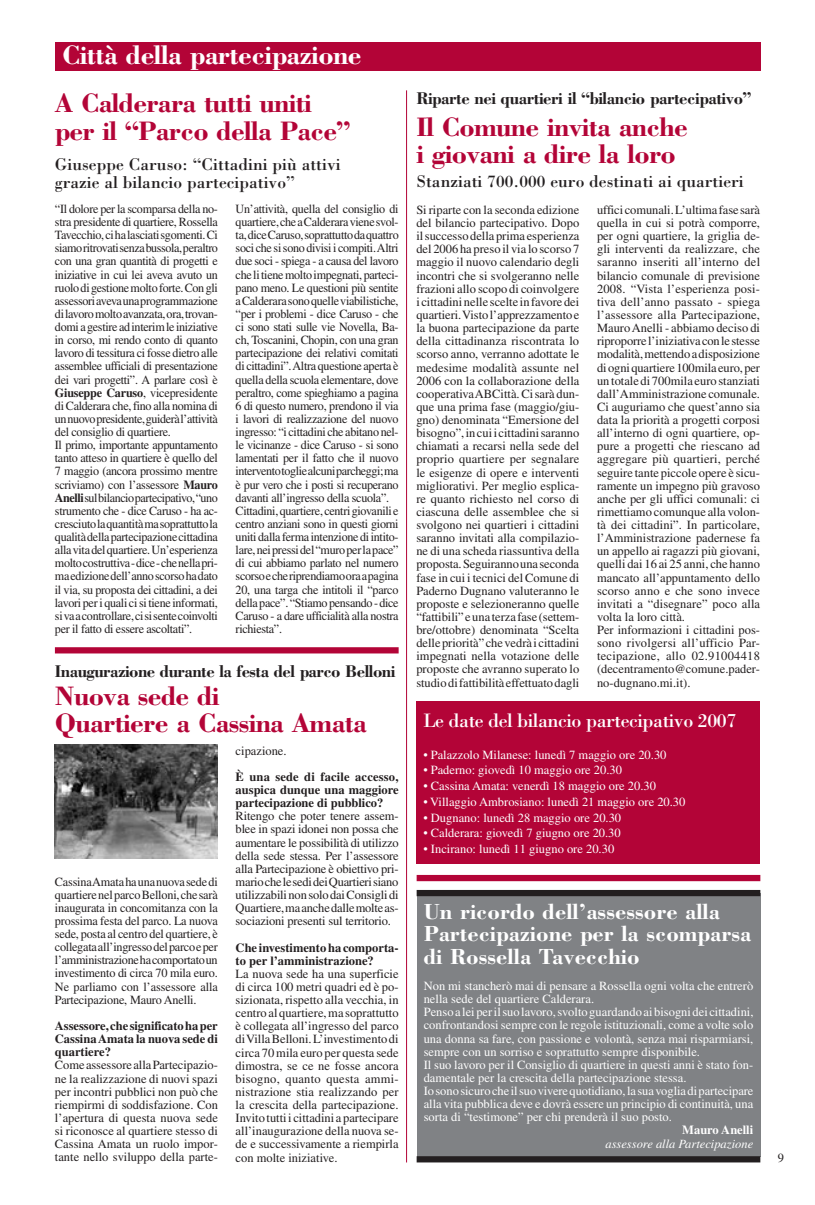
<style>
.page{position:relative;width:815px;height:1205px;background:#fff}
.page>*{position:absolute;margin:0;border:0;box-sizing:border-box;transform-origin:0 0}
.t1{font:700 27.5px/27.5px "Bodoni";letter-spacing:-.025em;color:#b30437}
.t2{font:700 27.5px "Bodoni";letter-spacing:-.02em;color:#fff}
.t3{font:700 22.5px/22.5px "Bodoni";color:#fff}
.t4{font:20px "Bodoni";letter-spacing:-.025em;color:#fff}
.t5{font:17.5px/17.5px "Bodoni";color:#231f20}
.t6{font:700 17.5px "Bodoni";letter-spacing:-.025em;color:#231f20;scale:.96 1}
.t7{font:12.5px/13.1px "Times";letter-spacing:-.025em;color:#231f20;text-align:justify}
.t8{font:12.5px/13.1px "Times";color:#231f20}
.t9{font:12.5px/13.1px "Times";color:#fff}
.t10{font:700 12.5px/13.1px "Times";color:#231f20;text-align:justify}
.t11{font:italic 12.5px "Times";color:#fff}
.t12{font:700 12.5px "Times";color:#fff}
.s1{font-weight:700}
</style>
<div class="page">
<div style="left:55px;top:43px;width:705px;height:28px;background:#b30437"></div>
<div style="left:417px;top:894px;width:343px;height:263px;background:#808285"></div>
<div style="left:417px;top:890px;width:343px;height:6px;background:#231f20"></div>
<div style="left:417px;top:1156px;width:343px;height:6px;background:#231f20"></div>
<div style="left:416px;top:701px;width:344px;height:162px;background:#b30437"></div>
<div style="left:417px;top:875px;width:343px;height:6px;background:#b30437"></div>
<img style="left:55px;top:744px;width:163px;height:114px">
<hr style="left:406px;top:90px;width:1px;height:1072px;background:#b30437">
<div style="left:55px;top:647px;width:344px;height:6px;background:#b30437"></div>
<h1 class="t2" style="left:62px;top:38px;width:301px">Città della partecipazione</h1>
<h1 class="t1" style="left:55px;top:89px;width:297px">A Calderara tutti uniti per il “Parco della Pace”</h1>
<h3 class="t5" style="left:55px;top:155px;width:287px">Giuseppe Caruso: “Cittadini più attivi grazie al bilancio partecipativo”</h3>
<p class="t7" style="left:55px;top:202px;width:165px;text-align:left">“Il dolore per la scomparsa della no&shy;stra presidente di quartiere, Rossella Tavecchio, ci ha lasciati sgomenti. Ci siamo ritrovati senza bussola, peraltro con una gran quantità di progetti e iniziative in cui lei aveva avuto un ruolo di gestione molto forte. Con gli assessori aveva una programmazione di lavoro molto avanzata, ora, trovan&shy;domi a gestire ad interim le iniziative in corso, mi rendo conto di quanto lavoro di tessitura ci fosse dietro alle assemblee ufficiali di presentazione dei vari progetti”. A parlare così è <span class="s1">Giuseppe Caruso</span>, vicepresidente di Calderara che, fino alla nomina di un nuovo presidente, guiderà l’attività del consiglio di quartiere.<br>Il primo, importante appuntamento tanto atteso in quartiere è quello del 7 maggio (ancora prossimo mentre scriviamo) con l’assessore <span class="s1">Mauro Anelli</span> sul bilancio partecipativo, “uno strumento che - dice Caruso - ha ac&shy;cresciuto la quantità ma soprattutto la qualità della partecipazione cittadina alla vita del quartiere. Un’esperienza molto costruttiva - dice - che nella pri&shy;ma edizione dell’anno scorso ha dato il via, su proposta dei cittadini, a dei lavori per i quali ci si tiene informati, si va a controllare, ci si sente coinvolti per il fatto di essere ascoltati”.</p>
<p class="t7" style="left:236px;top:202px;width:165px;text-align:left">Un’attività, quella del consiglio di quartiere, che a Calderara viene svol&shy;ta, dice Caruso, soprattutto da quattro soci che si sono divisi i compiti. Altri due soci - spiega - a causa del lavoro che li tiene molto impegnati, parteci&shy;pano meno. Le questioni più sentite a Calderara sono quelle viabilistiche, “per i problemi - dice Caruso - che ci sono stati sulle vie Novella, Ba&shy;ch, Toscanini, Chopin, con una gran partecipazione dei relativi comitati di cittadini”. Altra questione aperta è quella della scuola elementare, dove peraltro, come spieghiamo a pagina 6 di questo numero, prendono il via i lavori di realizzazione del nuovo ingresso: “i cittadini che abitano nel&shy;le vicinanze - dice Caruso - si sono lamentati per il fatto che il nuovo intervento toglie alcuni parcheggi; ma è pur vero che i posti si recuperano davanti all’ingresso della scuola”.<br>Cittadini, quartiere, centri giovanili e centro anziani sono in questi giorni uniti dalla ferma intenzione di intito&shy;lare, nei pressi del “muro per la pace” di cui abbiamo parlato nel numero scorso e che riprendiamo ora a pagina 20, una targa che intitoli il “parco della pace”. “Stiamo pensando - dice Caruso - a dare ufficialità alla nostra richiesta”.</p>
<h3 class="t6" style="left:55px;top:660px;width:356px">Inaugurazione durante la festa del parco Belloni</h3>
<h1 class="t1" style="left:55px;top:681px;width:314px">Nuova sede di<br>Quartiere a Cassina Amata</h1>
<p class="t7" style="left:55px;top:875px;width:165px">Cassina Amata ha una nuova sede di quartiere nel parco Belloni, che sarà inaugurata in concomitanza con la prossima festa del parco. La nuova sede, posta al centro del quartiere, è collegata all’ingresso del parco e per l’amministrazione ha comportato un investimento di circa 70 mila euro.<br>Ne parliamo con l’assessore alla Partecipazione, Mauro Anelli.</p>
<p class="t10" style="left:55px;top:1019px;width:164px">Assessore, che significato ha per Cassina Amata la nuova sede di quartiere?</p>
<p class="t7" style="left:55px;top:1058px;width:165px">Come assessore alla Partecipazio&shy;ne la realizzazione di nuovi spazi per incontri pubblici non può che riempirmi di soddisfazione. Con l’apertura di questa nuova sede si riconosce al quartiere stesso di Cassina Amata un ruolo impor&shy;tante nello sviluppo della parte-</p>
<p class="t8" style="left:236px;top:744px;width:53px">cipazione.</p>
<p class="t10" style="left:236px;top:770px;width:164px">È una sede di facile accesso, auspica dunque una maggiore partecipazione di pubblico?</p>
<p class="t7" style="left:236px;top:809px;width:165px">Ritengo che poter tenere assem&shy;blee in spazi idonei non possa che aumentare le possibilità di utilizzo della sede stessa. Per l’assessore alla Partecipazione è obiettivo pri&shy;mario che le sedi dei Quartieri siano utilizzabili non solo dai Consigli di Quartiere, ma anche dalle molte as&shy;sociazioni presenti sul territorio.</p>
<p class="t10" style="left:236px;top:940px;width:164px">Che investimento ha comporta&shy;to per l’amministrazione?</p>
<p class="t7" style="left:236px;top:967px;width:165px">La nuova sede ha una superficie di circa 100 metri quadri ed è po&shy;sizionata, rispetto alla vecchia, in centro al quartiere, ma soprattutto è collegata all’ingresso del parco di Villa Belloni. L’investimento di circa 70 mila euro per questa sede dimostra, se ce ne fosse ancora bisogno, quanto questa ammi&shy;nistrazione stia realizzando per la crescita della partecipazione.<br>Invito tutti i cittadini a partecipare all’inaugurazione della nuova se&shy;de e successivamente a riempirla con molte iniziative.</p>
<h3 class="t6" style="left:416px;top:88px;width:350px">Riparte nei quartieri il “bilancio partecipativo”</h3>
<h1 class="t1" style="left:416px;top:112px;width:273px">Il Comune invita anche i giovani a dire la loro</h1>
<h3 class="t5" style="left:416px;top:172px;width:329px">Stanziati 700.000 euro destinati ai quartieri</h3>
<p class="t7" style="left:416px;top:203px;width:165px">Si riparte con la seconda edizione del bilancio partecipativo. Dopo il successo della prima esperienza del 2006 ha preso il via lo scorso 7 maggio il nuovo calendario degli incontri che si svolgeranno nelle frazioni allo scopo di coinvolgere i cittadini nelle scelte in favore dei quartieri. Visto l’apprezzamento e la buona partecipazione da parte della cittadinanza riscontrata lo scorso anno, verranno adottate le medesime modalità assunte nel 2006 con la collaborazione della cooperativa ABCittà. Ci sarà dun&shy;que una prima fase (maggio/giu&shy;gno) denominata “Emersione del bisogno”, in cui i cittadini saranno chiamati a recarsi nella sede del proprio quartiere per segnalare le esigenze di opere e interventi migliorativi. Per meglio esplica&shy;re quanto richiesto nel corso di ciascuna delle assemblee che si svolgono nei quartieri i cittadini saranno invitati alla compilazio&shy;ne di una scheda riassuntiva della proposta. Seguiranno una seconda fase in cui i tecnici del Comune di Paderno Dugnano valuteranno le proposte e selezioneranno quelle “fattibili” e una terza fase (settem&shy;bre/ottobre) denominata “Scelta delle priorità” che vedrà i cittadini impegnati nella votazione delle proposte che avranno superato lo studio di fattibilità effettuato dagli</p>
<p class="t8" style="left:597px;top:203px;width:165px">uffici comunali. L’ultima fase sarà quella in cui si potrà comporre, per ogni quartiere, la griglia de&shy;gli interventi da realizzare, che saranno inseriti all’interno del bilancio comunale di previsione<br>2008. “Vista l’esperienza posi&shy;tiva dell’anno passato - spiega l’assessore alla Partecipazione,<br>Mauro Anelli - abbiamo deciso di riproporre l’iniziativa con le stesse modalità, mettendo a disposizione di ogni quartiere 100mila euro, per un totale di 700mila euro stanziati dall’Amministrazione comunale.<br>Ci auguriamo che quest’anno sia data la priorità a progetti corposi all’interno di ogni quartiere, op&shy;pure a progetti che riescano ad aggregare più quartieri, perché seguire tante piccole opere è sicu&shy;ramente un impegno più gravoso anche per gli uffici comunali: ci rimettiamo comunque alla volon&shy;tà dei cittadini”. In particolare, l’Amministrazione padernese fa un appello ai ragazzi più giovani, quelli dai 16 ai 25 anni, che hanno mancato all’appuntamento dello scorso anno e che sono invece invitati a “disegnare” poco alla volta la loro città.<br>Per informazioni i cittadini pos&shy;sono rivolgersi all’ufficio Par&shy;tecipazione, allo 02.91004418 (decentramento@comune.pader&shy;no-dugnano.mi.it).</p>
<h3 class="t4" style="left:423px;top:708px;width:314px">Le date del bilancio partecipativo 2007</h3>
<p class="t9" style="left:423px;top:748px;width:245px">• Palazzolo Milanese: lunedì 7 maggio ore 20.30</p>
<p class="t9" style="left:423px;top:763px;width:200px">• Paderno: giovedì 10 maggio ore 20.30</p>
<p class="t9" style="left:423px;top:779px;width:234px">• Cassina Amata: venerdì 18 maggio ore 20.30</p>
<p class="t9" style="left:423px;top:795px;width:264px">• Villaggio Ambrosiano: lunedì 21 maggio ore 20.30</p>
<p class="t9" style="left:423px;top:811px;width:199px">• Dugnano: lunedì 28 maggio ore 20.30</p>
<p class="t9" style="left:423px;top:826px;width:199px">• Calderara: giovedì 7 giugno ore 20.30</p>
<p class="t9" style="left:423px;top:842px;width:192px">• Incirano: lunedì 11 giugno ore 20.30</p>
<h2 class="t3" style="left:424px;top:899px;width:329px">Un ricordo dell’assessore alla<br>Partecipazione per la scomparsa di Rossella Tavecchio</h2>
<p class="t9" style="left:424px;top:979px;width:331px">Non mi stancherò mai di pensare a Rossella ogni volta che entrerò nella sede del quartiere Calderara.<br>Penso a lei per il suo lavoro, svolto guardando ai bisogni dei cittadini, confrontandosi sempre con le regole istituzionali, come a volte solo una donna sa fare, con passione e volontà, senza mai risparmiarsi, sempre con un sorriso e soprattutto sempre disponibile.<br>Il suo lavoro per il Consiglio di quartiere in questi anni è stato fon&shy;damentale per la crescita della partecipazione stessa.<br>Io sono sicuro che il suo vivere quotidiano, la sua voglia di partecipare alla vita pubblica deve e dovrà essere un principio di continuità, una sorta di “testimone” per chi prenderà il suo posto.</p>
<p class="t12" style="left:682px;top:1122px;width:72px">Mauro Anelli</p>
<p class="t11" style="left:605px;top:1136px;width:149px">assessore alla Partecipazione</p>
<p class="t7" style="left:778px;top:1151px;width:8px">9</p>
</div>
